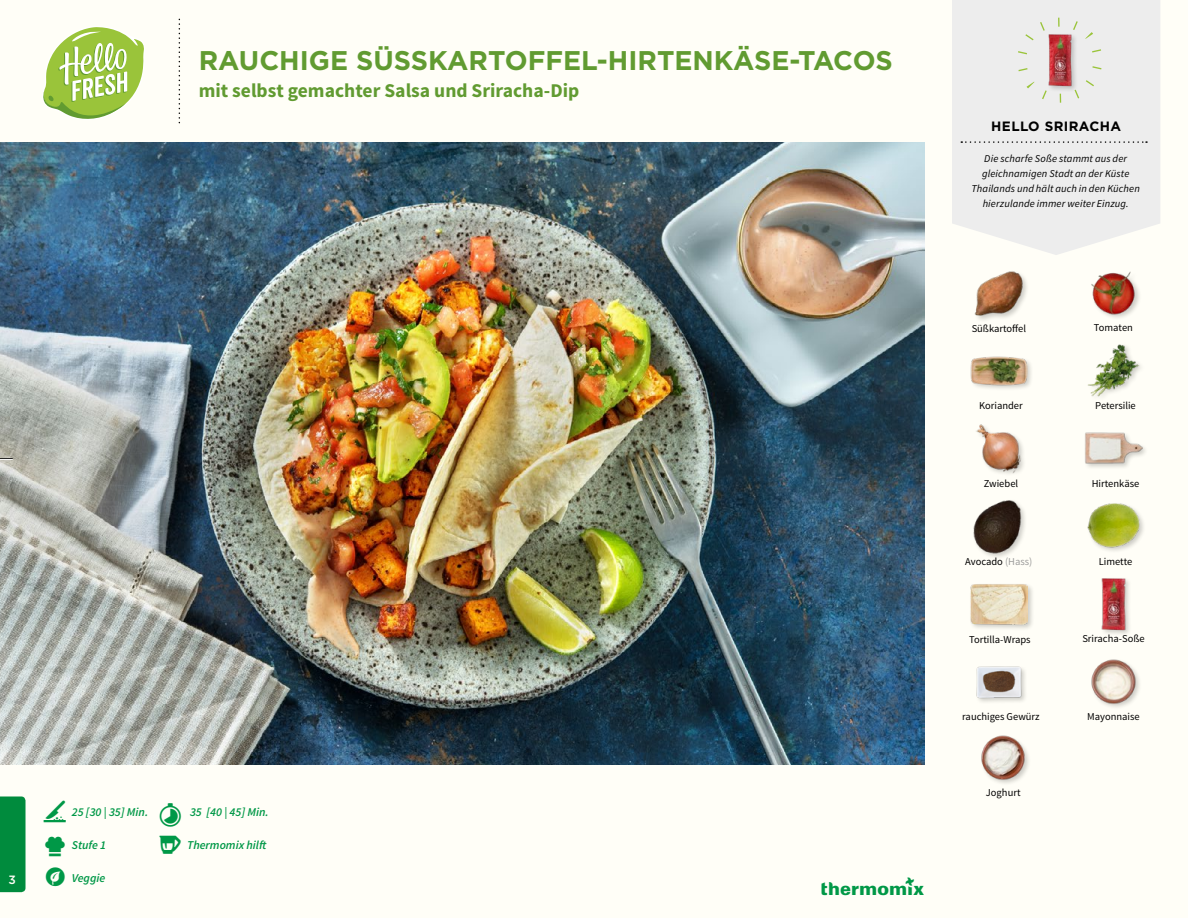
<style>
.page{position:relative;width:1188px;height:918px;background:#fffef7}
.page>*{position:absolute;margin:0;border:0;box-sizing:border-box;transform-origin:0 0}
.t1{font:700 27px "Gotham";color:#619b31}
.t2{font:700 19.5px "Source Sans Pro";color:#619b31}
.t3{font:700 13.5px "Gotham";letter-spacing:.03em;color:#000}
.t4{font:italic 600 12px "Source Sans Pro";color:#009847}
.t5{font:500 12px "Gotham";color:#fffef7}
.t6{font:10.5px "Source Sans Pro";color:#000}
.t7{font:italic 10.5px/14.7px "Source Sans Pro";letter-spacing:.01em;color:#000;text-align:center}
.s1{color:#9d9d9c}
</style>
<div class="page">
<svg style="left:43px;top:27px;width:101px;height:92px"></svg>
<svg style="left:952px;top:0;width:208px;height:255px;background:#eeeeed"></svg>
<svg style="left:961px;top:141px;width:186px;height:2px"></svg>
<div style="left:1047px;top:33px;width:32px;height:60px;background:#000;opacity:.2"></div>
<img style="left:1031px;top:31px;width:57px;height:58px">
<div style="left:1017px;top:18px;width:85px;height:85px;border:9px dashed #9ac43a;border-radius:50%"></div>
<img style="left:976px;top:666px;width:49px;height:36px">
<img style="left:1091px;top:659px;width:49px;height:48px">
<div style="left:1101px;top:577px;width:31px;height:60px;background:#000;opacity:.2"></div>
<img style="left:1101px;top:577px;width:31px;height:55px">
<div style="left:969px;top:582px;width:65px;height:49px;background:#000;opacity:.2"></div>
<img style="left:970px;top:582px;width:58px;height:49px">
<div style="left:972px;top:499px;width:55px;height:61px;background:#000;opacity:.2"></div>
<img style="left:972px;top:499px;width:55px;height:56px">
<div style="left:1087px;top:502px;width:59px;height:52px;background:#000;opacity:.2"></div>
<img style="left:1087px;top:502px;width:55px;height:52px">
<div style="left:1084px;top:431px;width:64px;height:40px;background:#000;opacity:.2"></div>
<img style="left:1085px;top:431px;width:57px;height:40px">
<img style="left:976px;top:424px;width:48px;height:50px">
<div style="left:970px;top:355px;width:64px;height:37px;background:#000;opacity:.2"></div>
<img style="left:970px;top:355px;width:57px;height:37px">
<img style="left:1088px;top:344px;width:53px;height:53px">
<img style="left:1091px;top:271px;width:48px;height:47px">
<img style="left:974px;top:271px;width:53px;height:49px">
<img style="left:981px;top:735px;width:48px;height:49px">
<img style="left:0;top:142px;width:925px;height:623px">
<div style="left:0;top:796px;width:26px;height:96px;background:#008b3d"></div>
<svg style="left:0;top:458px;width:13px;height:2px"></svg>
<h1 class="t1" style="left:199px;top:43px;width:695px">RAUCHIGE SÜSSKARTOFFEL-HIRTENKÄSE-TACOS</h1>
<h2 class="t2" style="left:199px;top:78px;width:382px">mit selbst gemachter Salsa und Sriracha-Dip</h2>
<p class="t5" style="left:9px;top:872px;width:6px">1</p>
<p class="t5" style="left:9px;top:872px;width:9px">3</p>
<p class="t4" style="left:72px;top:805px;width:78px">25 [30 | 35] Min.</p>
<p class="t4" style="left:190px;top:805px;width:80px">35 [40 | 45] Min.</p>
<p class="t4" style="left:72px;top:838px;width:36px">Stufe 1</p>
<p class="t4" style="left:187px;top:838px;width:81px">Thermomix hilft</p>
<p class="t4" style="left:72px;top:870px;width:35px">Veggie</p>
<p class="t3" style="left:991px;top:117px;width:131px">HELLO SRIRACHA</p>
<p class="t7" style="left:971px;top:152px;width:170px">Die scharfe Soße stammt aus der gleichnamigen Stadt an der Küste Thailands und hält auch in den Küchen hierzulande immer weiter Einzug.</p>
<p class="t6" style="left:972px;top:322px;width:56px">Süßkartoffel</p>
<p class="t6" style="left:1094px;top:321px;width:41px">Tomaten</p>
<p class="t6" style="left:979px;top:399px;width:45px">Koriander</p>
<p class="t6" style="left:1095px;top:399px;width:42px">Petersilie</p>
<p class="t6" style="left:984px;top:477px;width:36px">Zwiebel</p>
<p class="t6" style="left:1092px;top:477px;width:49px">Hirtenkäse</p>
<p class="t6" style="left:965px;top:555px;width:69px">Avocado <span class="s1">(Hass)</span></p>
<p class="t6" style="left:1099px;top:555px;width:35px">Limette</p>
<p class="t6" style="left:969px;top:633px;width:63px">Tortilla-Wraps</p>
<p class="t6" style="left:1082px;top:632px;width:64px">Sriracha-Soße</p>
<p class="t6" style="left:962px;top:710px;width:79px">rauchiges Gewürz</p>
<p class="t6" style="left:1087px;top:710px;width:54px">Mayonnaise</p>
<p class="t6" style="left:986px;top:786px;width:36px">Joghurt</p>
</div>
